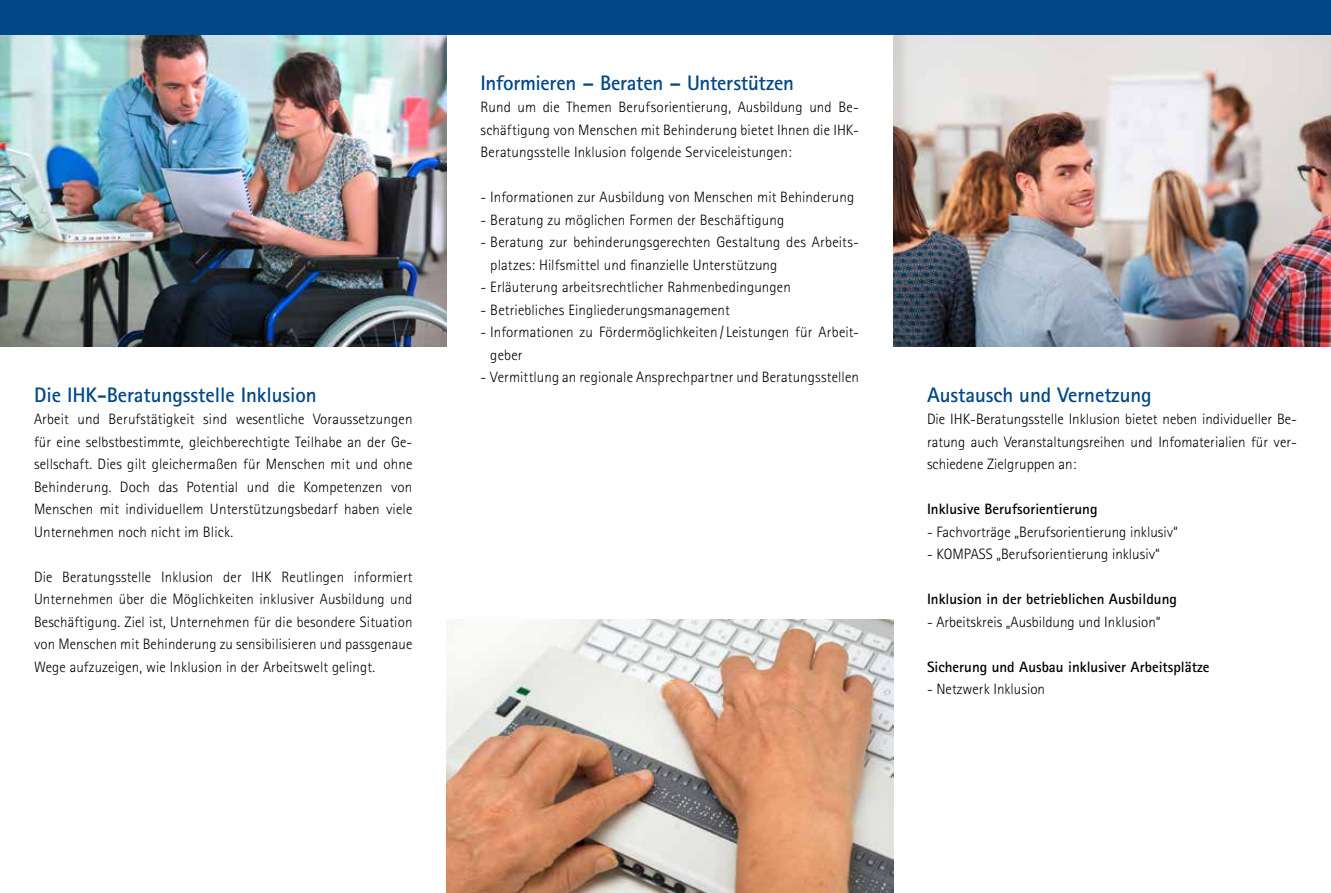
<style>
.page{position:relative;width:1331px;height:893px;background:#fff}
.page>*{position:absolute;margin:0;border:0;box-sizing:border-box;transform-origin:0 0}
.t1{font:700 21px "Rotis Sans Serif";letter-spacing:-.005em;color:#004888}
.t2{font:300 15px/22.5px "Rotis Sans Serif";letter-spacing:.005em;color:#000;text-align:justify}
.t3{font:700 15px "Rotis Sans Serif";color:#000}
</style>
<div class="page">
<img style="left:893px;top:34px;width:438px;height:312px">
<img style="left:446px;top:619px;width:447px;height:274px">
<img style="left:0;top:34px;width:446px;height:312px">
<div style="left:0;top:0;width:1331px;height:34px;background:#004888"></div>
<h1 class="t1" style="left:34px;top:381px;width:284px">Die IHK-Beratungsstelle Inklusion</h1>
<p class="t2" style="left:34px;top:408px;width:380px">Arbeit und Berufstätigkeit sind wesentliche Voraussetzungen für eine selbstbestimmte, gleichberechtigte Teilhabe an der Ge&shy;sellschaft. Dies gilt gleichermaßen für Menschen mit und ohne Behinderung. Doch das Potential und die Kompetenzen von Menschen mit individuellem Unterstützungsbedarf haben viele Unternehmen noch nicht im Blick.</p>
<p class="t2" style="left:34px;top:565px;width:380px">Die Beratungsstelle Inklusion der IHK Reutlingen informiert Unternehmen über die Möglichkeiten inklusiver Ausbildung und Beschäftigung. Ziel ist, Unternehmen für die besondere Situation von Menschen mit Behinderung zu sensibilisieren und passgenaue Wege aufzuzeigen, wie Inklusion in der Arbeitswelt gelingt.</p>
<h1 class="t1" style="left:480px;top:69px;width:315px">Informieren – Beraten – Unterstützen</h1>
<p class="t2" style="left:480px;top:96px;width:380px">Rund um die Themen Berufsorientierung, Ausbildung und Be&shy;schäftigung von Menschen mit Behinderung bietet Ihnen die IHK-Beratungsstelle Inklusion folgende Serviceleistungen:</p>
<p class="t2" style="left:480px;top:186px;width:375px">- Informationen zur Ausbildung von Menschen mit Behinderung</p>
<p class="t2" style="left:480px;top:208px;width:305px">- Beratung zu möglichen Formen der Beschäftigung</p>
<p class="t2" style="left:490px;top:231px;width:370px;text-indent:-10px">- Beratung zur behinderungsgerechten Gestaltung des Arbeits&shy;platzes: Hilfsmittel und finanzielle Unterstützung</p>
<p class="t2" style="left:480px;top:276px;width:312px">- Erläuterung arbeitsrechtlicher Rahmenbedingungen</p>
<p class="t2" style="left:480px;top:298px;width:251px">- Betriebliches Eingliederungsmanagement</p>
<p class="t2" style="left:490px;top:321px;width:370px;text-indent:-10px">- Informationen zu Fördermöglichkeiten /Leistungen für Arbeit&shy;geber</p>
<p class="t2" style="left:480px;top:366px;width:380px">- Vermittlung an regionale Ansprechpartner und Beratungsstellen</p>
<h1 class="t1" style="left:927px;top:381px;width:226px">Austausch und Vernetzung</h1>
<p class="t2" style="left:927px;top:408px;width:371px">Die IHK-Beratungsstelle Inklusion bietet neben individueller Be&shy;ratung auch Veranstaltungsreihen und Infomaterialien für ver&shy;schiedene Zielgruppen an:</p>
<p class="t3" style="left:927px;top:500px;width:172px">Inklusive Berufsorientierung</p>
<p class="t2" style="left:927px;top:520px;width:252px">- Fachvorträge „Berufsorientierung inklusiv“</p>
<p class="t2" style="left:927px;top:543px;width:234px">- KOMPASS „Berufsorientierung inklusiv“</p>
<p class="t3" style="left:927px;top:590px;width:251px">Inklusion in der betrieblichen Ausbildung</p>
<p class="t2" style="left:927px;top:610px;width:235px">- Arbeitskreis „Ausbildung und Inklusion“</p>
<p class="t3" style="left:927px;top:657px;width:284px">Sicherung und Ausbau inklusiver Arbeitsplätze</p>
<p class="t2" style="left:927px;top:678px;width:120px">- Netzwerk Inklusion</p>
</div>
